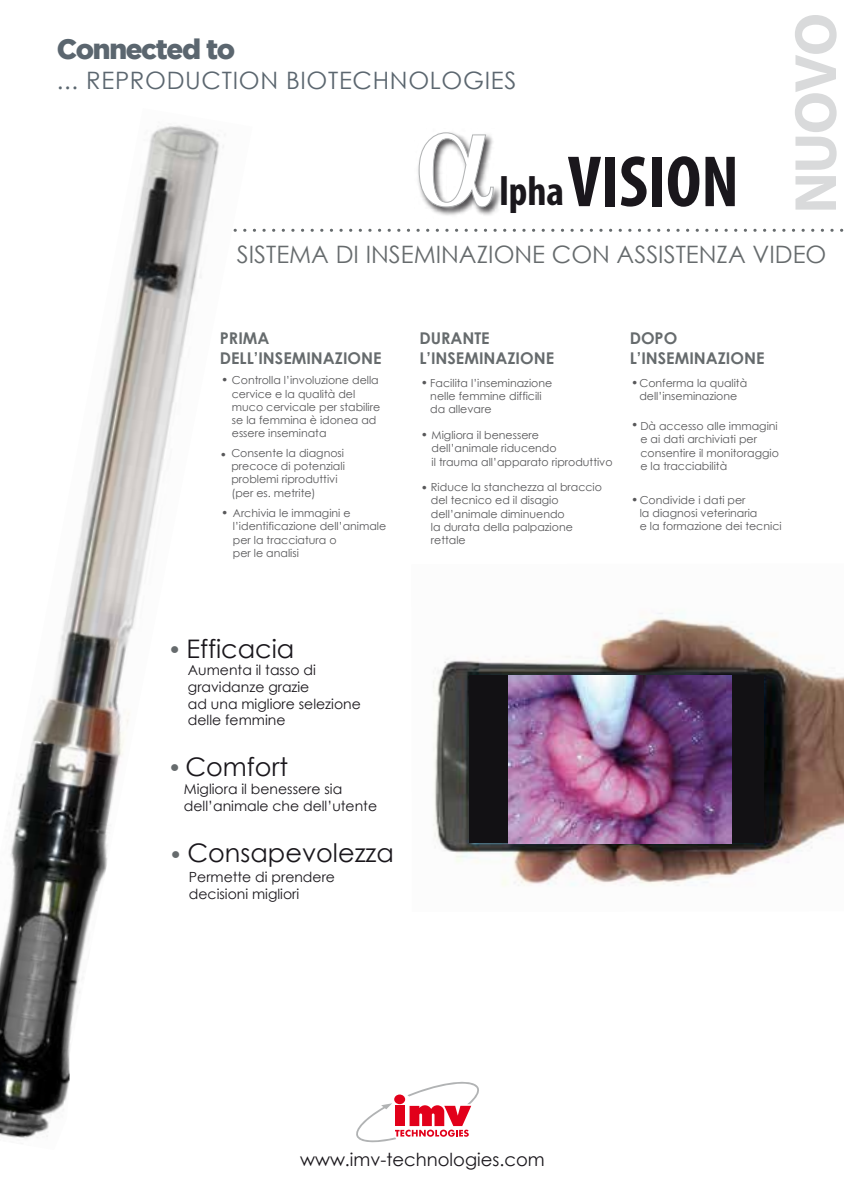
<style>
.page{position:relative;width:844px;height:1191px;background:#fff}
.page>*{position:absolute;margin:0;border:0;box-sizing:border-box;transform-origin:0 0}
.t1{font:700 condensed 73.2px "Myriad Pro";color:#1a171c}
.t2{font:700 60px "Myriad Pro";letter-spacing:-.025em;color:#d9dadb}
.t3{font:900 28px "Gotham";letter-spacing:-.05em;color:#5b666f}
.t4{font:25.6px "Century Gothic";color:#1a171c}
.t5{font:24px "Century Gothic";color:#666b6d}
.t6{font:24px "Century Gothic";letter-spacing:.03em;color:#5b666f}
.t7{font:18px "Century Gothic";color:#1a171c}
.t8{font:700 16.2px/19.4px "Century Gothic";color:#666b6d}
.t9{font:14px/16.8px "Century Gothic";color:#1a171c}
.t10{font:12px "Century Gothic";color:#58585a}
.t11{font:11px/13.2px "Century Gothic";color:#58585a}
.s1{font-size:41.8px}
.s2{font-size:12px}
.s3{font-size:23px;color:#666b6d}
</style>
<div class="page">
<img style="left:433px;top:613px;width:411px;height:273px">
<div style="left:469px;top:675px;width:294px;height:168px;background:#121114"></div>
<img style="left:508px;top:675px;width:224px;height:168px">
<svg style="left:252px;top:229px;width:592px;height:3px"></svg>
<svg style="left:356px;top:1081px;width:123px;height:62px"></svg>
<img style="left:430px;top:187px;width:71px;height:29px">
<svg style="left:418px;top:132px;width:76px;height:76px"></svg>
<img style="left:0;top:125px;width:247px;height:1014px">
<h3 class="t3" style="left:57px;top:33px;width:180px">Connected to</h3>
<h3 class="t6" style="left:57px;top:63px;width:461px">... REPRODUCTION BIOTECHNOLOGIES</h3>
<h1 class="t1" style="left:499px;top:136px;width:241px"><span class="s1">lpha</span> VISION</h1>
<h2 class="t2" style="left:776px;top:213px;width:202px;rotate:-90deg">NUOVO</h2>
<h3 class="t5" style="left:237px;top:238px;width:591px">SISTEMA DI INSEMINAZIONE CON ASSISTENZA VIDEO</h3>
<h3 class="t8" style="left:220px;top:328px;width:163px">PRIMA<br>DELL’INSEMINAZIONE</h3>
<p class="t11" style="left:232px;top:374px;width:150px;text-indent:-11px"><span class="s2">•</span> Controlla l’involuzione della cervice e la qualità del muco cervicale per stabilire se la femmina è idonea ad essere inseminata</p>
<p class="t10" style="left:220px;top:446px;width:9px">•</p>
<p class="t11" style="left:231px;top:446px;width:115px">Consente la diagnosi precoce di potenziali problemi riproduttivi (per es. metrite)</p>
<p class="t11" style="left:233px;top:519px;width:155px">l’identificazione dell’animale per la tracciatura o<br>per le analisi</p>
<p class="t11" style="left:221px;top:506px;width:131px"><span class="s2">•</span> Archivia le immagini e</p>
<h3 class="t8" style="left:419px;top:328px;width:136px">DURANTE<br>L’INSEMINAZIONE</h3>
<p class="t11" style="left:421px;top:376px;width:133px"><span class="s2">•</span> Facilita l’inseminazione</p>
<p class="t11" style="left:430px;top:389px;width:113px">nelle femmine difficili da allevare</p>
<p class="t11" style="left:431px;top:441px;width:182px">dell’animale riducendo<br>il trauma all’apparato riproduttivo</p>
<p class="t11" style="left:431px;top:493px;width:143px">del tecnico ed il disagio dell’animale diminuendo la durata della palpazione rettale</p>
<p class="t11" style="left:421px;top:428px;width:120px"><span class="s2">•</span> Migliora il benessere</p>
<p class="t11" style="left:421px;top:480px;width:183px"><span class="s2">•</span> Riduce la stanchezza al braccio</p>
<h3 class="t8" style="left:629px;top:328px;width:136px">DOPO<br>L’INSEMINAZIONE</h3>
<p class="t11" style="left:631px;top:376px;width:118px"><span class="s2">•</span>Conferma la qualità</p>
<p class="t11" style="left:631px;top:419px;width:148px"><span class="s2">•</span> Dà accesso alle immagini</p>
<p class="t11" style="left:639px;top:389px;width:99px">dell’inseminazione</p>
<p class="t11" style="left:640px;top:432px;width:140px">e ai dati archiviati per consentire il monitoraggio e la tracciabilità</p>
<p class="t11" style="left:639px;top:506px;width:143px">la diagnosi veterinaria<br>e la formazione dei tecnici</p>
<p class="t11" style="left:631px;top:493px;width:116px"><span class="s2">•</span>Condivide i dati per</p>
<h3 class="t4" style="left:168px;top:630px;width:128px"><span class="s3">•</span> Efficacia</h3>
<p class="t9" style="left:188px;top:661px;width:174px">Aumenta il tasso di gravidanze grazie<br>ad una migliore selezione delle femmine</p>
<h3 class="t4" style="left:168px;top:748px;width:122px"><span class="s3">•</span> Comfort</h3>
<p class="t9" style="left:184px;top:780px;width:195px">Migliora il benessere sia dell’animale che dell’utente</p>
<h3 class="t4" style="left:169px;top:834px;width:226px"><span class="s3">•</span> Consapevolezza</h3>
<p class="t9" style="left:189px;top:868px;width:147px">Permette di prendere decisioni migliori</p>
<h3 class="t7" style="left:300px;top:1146px;width:246px">www.imv-technologies.com</h3>
</div>
